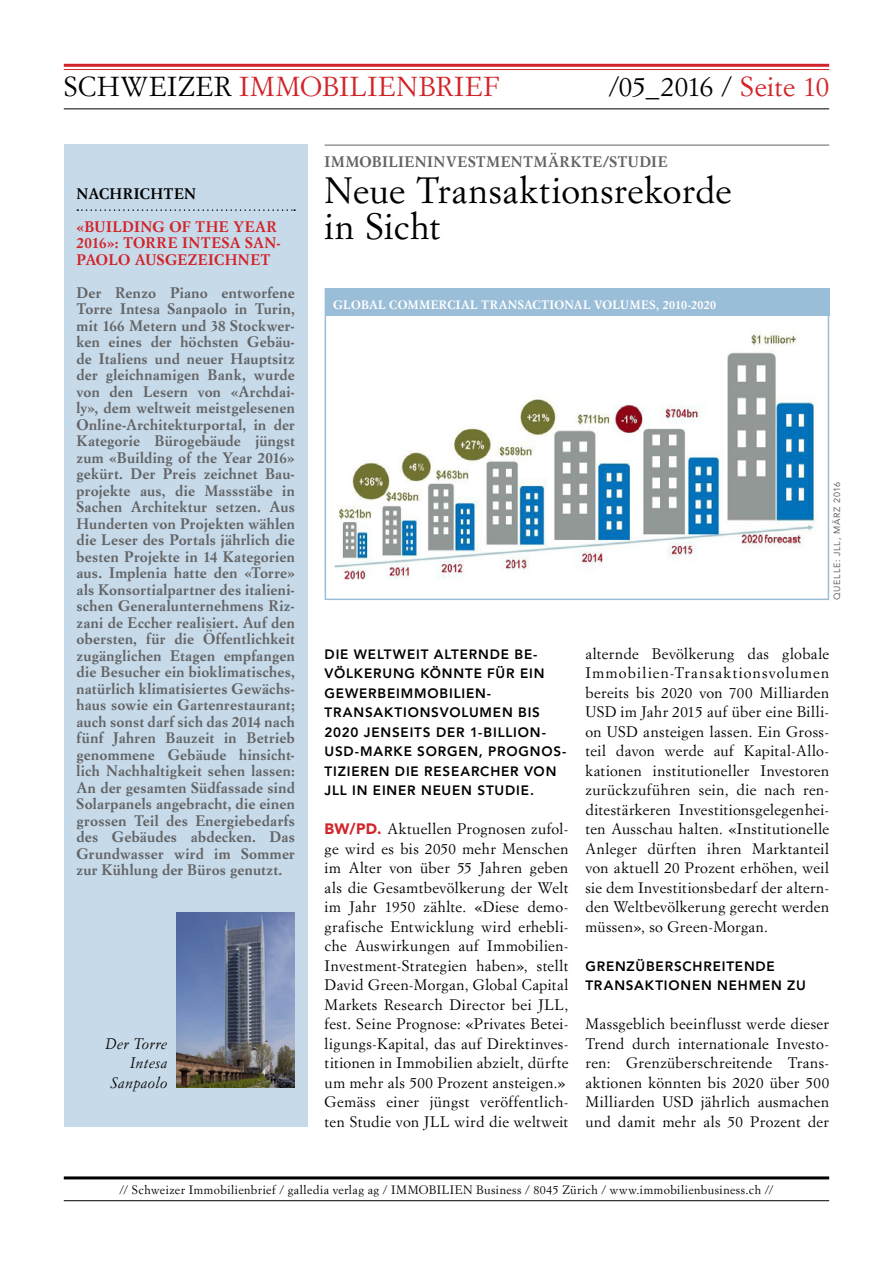
<style>
.page{position:relative;width:893px;height:1263px;background:#fff}
.page>*{position:absolute;margin:0;border:0;box-sizing:border-box;transform-origin:0 0}
.t1{font:36px/36px "Simoncini Garamond Std";letter-spacing:.01em;color:#000}
.t2{font:27px "Simoncini Garamond Std";letter-spacing:.03em;color:#d2232a}
.t3{font:27px "Simoncini Garamond Std";letter-spacing:.005em;color:#000}
.t4{font:15px/19.5px "Simoncini Garamond Std";letter-spacing:.025em;color:#000;text-align:justify}
.t5{font:700 15px/16.5px "Simoncini Garamond Std";letter-spacing:.02em;color:#636466;text-align:justify}
.t6{font:700 15px/16.5px "Simoncini Garamond Std";letter-spacing:.025em;color:#d2232a}
.t7{font:italic 15px/19.5px "Simoncini Garamond Std";letter-spacing:.02em;color:#000;text-align:right}
.t8{font:700 15px "Simoncini Garamond Std";letter-spacing:.03em;color:#000}
.t9{font:800 13.5px/19.5px "Avenir LT Std";letter-spacing:.06em;color:#000}
.t10{font:12px "Simoncini Garamond Std";letter-spacing:.04em;color:#000}
.t11{font:700 12px "Simoncini Garamond Std";letter-spacing:.03em;color:#fff}
.t12{font:9px "Avenir LT Std";letter-spacing:.085em;color:#636466}
.s1{color:#000}
.s2{color:#d2232a}
.s3{font-family:"Avenir LT Std";font-weight:900;color:#d2232a}
</style>
<div class="page">
<hr style="left:64px;top:1176px;width:765px;height:3px;background:#000">
<hr style="left:64px;top:1200px;width:765px;height:1px;background:#000">
<hr style="left:64px;top:64px;width:765px;height:3px;background:#d2232a">
<hr style="left:64px;top:69px;width:765px;height:1px;background:#d2232a">
<hr style="left:64px;top:108px;width:765px;height:1px;background:#000">
<hr style="left:325px;top:145px;width:504px;height:1px;background:#636466">
<img style="left:334px;top:332px;width:482px;height:248px">
<div style="left:325px;top:288px;width:504px;height:312px;border:2px solid #9bbed8"></div>
<div style="left:325px;top:288px;width:504px;height:27px;background:#9bbed8"></div>
<div style="left:64px;top:145px;width:244px;height:982px;background:#c7dae9"></div>
<svg style="left:77px;top:209px;width:218px;height:2px"></svg>
<img style="left:177px;top:912px;width:118px;height:176px">
<h2 class="t2" style="left:64px;top:70px;width:437px"><span class="s1">SCHWEIZER</span> IMMOBILIENBRIEF</h2>
<h2 class="t3" style="left:609px;top:70px;width:222px">/05_2016 / <span class="s2">Seite 10</span></h2>
<p class="t8" style="left:77px;top:184px;width:121px">NACHRICHTEN</p>
<p class="t6" style="left:77px;top:219px;width:206px">«BUILDING OF THE YEAR<br>2016»: TORRE INTESA SAN-<br>PAOLO AUSGEZEICHNET</p>
<p class="t5" style="left:77px;top:285px;width:220px">Der Renzo Piano entworfene Torre Intesa Sanpaolo in Turin, mit 166 Metern und 38 Stockwer&shy;ken eines der höchsten Gebäu&shy;de Italiens und neuer Hauptsitz der gleichnamigen Bank, wurde von den Lesern von «Archdai&shy;ly», dem weltweit meistgelesenen Online-Architekturportal, in der Kategorie Bürogebäude jüngst zum «Building of the Year 2016» gekürt. Der Preis zeichnet Bau&shy;projekte aus, die Massstäbe in Sachen Architektur setzen. Aus Hunderten von Projekten wählen die Leser des Portals jährlich die besten Projekte in 14 Kategorien aus. Implenia hatte den «Torre» als Konsortialpartner des italieni&shy;schen Generalunternehmens Riz&shy;zani de Eccher realisiert. Auf den obersten, für die Öffentlichkeit zugänglichen Etagen empfangen die Besucher ein bioklimatisches, natürlich klimatisiertes Gewächs&shy;haus sowie ein Gartenrestaurant; auch sonst darf sich das 2014 nach fünf Jahren Bauzeit in Betrieb genommene Gebäude hinsicht&shy;lich Nachhaltigkeit sehen lassen:<br>An der gesamten Südfassade sind Solarpanels angebracht, die einen grossen Teil des Energiebedarfs des Gebäudes abdecken. Das Grundwasser wird im Sommer zur Kühlung der Büros genutzt.</p>
<p class="t7" style="left:105px;top:1033px;width:63px">Der Torre<br>Intesa<br>Sanpaolo</p>
<p class="t5" style="left:325px;top:154px;width:345px">IMMOBILIENINVESTMENTMÄRKTE/STUDIE</p>
<h1 class="t1" style="left:325px;top:171px;width:408px">Neue Transaktionsrekorde in Sicht</h1>
<p class="t11" style="left:333px;top:298px;width:385px">GLOBAL COMMERCIAL TRANSACTIONAL VOLUMES, 2010-2020</p>
<p class="t12" style="left:832px;top:600px;width:120px;rotate:-90deg">QUELLE: JLL, MÄRZ 2016</p>
<p class="t9" style="left:325px;top:644px;width:243px">DIE WELTWEIT ALTERNDE BE-<br>VÖLKERUNG KÖNNTE FÜR EIN<br>GEWERBEIMMOBILIEN-<br>TRANSAKTIONSVOLUMEN BIS<br>2020 JENSEITS DER 1-BILLION-<br>USD-MARKE SORGEN, PROGNOS-<br>TIZIEREN DIE RESEARCHER VON<br>JLL IN EINER NEUEN STUDIE.</p>
<p class="t4" style="left:325px;top:819px;width:245px;text-align:left"><span class="s3">BW/PD.</span> Aktuellen Prognosen zufol&shy;ge wird es bis 2050 mehr Menschen im Alter von über 55 Jahren geben als die Gesamtbevölkerung der Welt im Jahr 1950 zählte. «Diese demo&shy;grafische Entwicklung wird erhebli&shy;che Auswirkungen auf Immobilien-Investment-Strategien haben», stellt David Green-Morgan, Global Capital Markets Research Director bei JLL, fest. Seine Prognose: «Privates Betei&shy;ligungs-Kapital, das auf Direktinves&shy;titionen in Immobilien abzielt, dürfte um mehr als 500 Prozent ansteigen.» Gemäss einer jüngst veröffentlich&shy;ten Studie von JLL wird die weltweit</p>
<p class="t4" style="left:585px;top:643px;width:245px">alternde Bevölkerung das globale Immobilien-Transaktionsvolumen bereits bis 2020 von 700 Milliarden USD im Jahr 2015 auf über eine Billi&shy;on USD ansteigen lassen. Ein Gross&shy;teil davon werde auf Kapital-Allo&shy;kationen institutioneller Investoren zurückzuführen sein, die nach ren&shy;ditestärkeren Investitionsgelegenhei&shy;ten Ausschau halten. «Institutionelle Anleger dürften ihren Marktanteil von aktuell 20 Prozent erhöhen, weil sie dem Investitionsbedarf der altern&shy;den Weltbevölkerung gerecht werden müssen», so Green-Morgan.</p>
<p class="t9" style="left:585px;top:956px;width:222px">GRENZÜBERSCHREITENDE<br>TRANSAKTIONEN NEHMEN ZU</p>
<p class="t4" style="left:585px;top:1014px;width:245px">Massgeblich beeinflusst werde dieser Trend durch internationale Investo&shy;ren: Grenzüberschreitende Trans&shy;aktionen könnten bis 2020 über 500<br>Milliarden USD jährlich ausmachen und damit mehr als 50 Prozent der</p>
<p class="t10" style="left:120px;top:1183px;width:655px">// Schweizer Immobilienbrief / galledia verlag ag / IMMOBILIEN Business / 8045 Zürich / www.immobilienbusiness.ch //</p>
</div>
